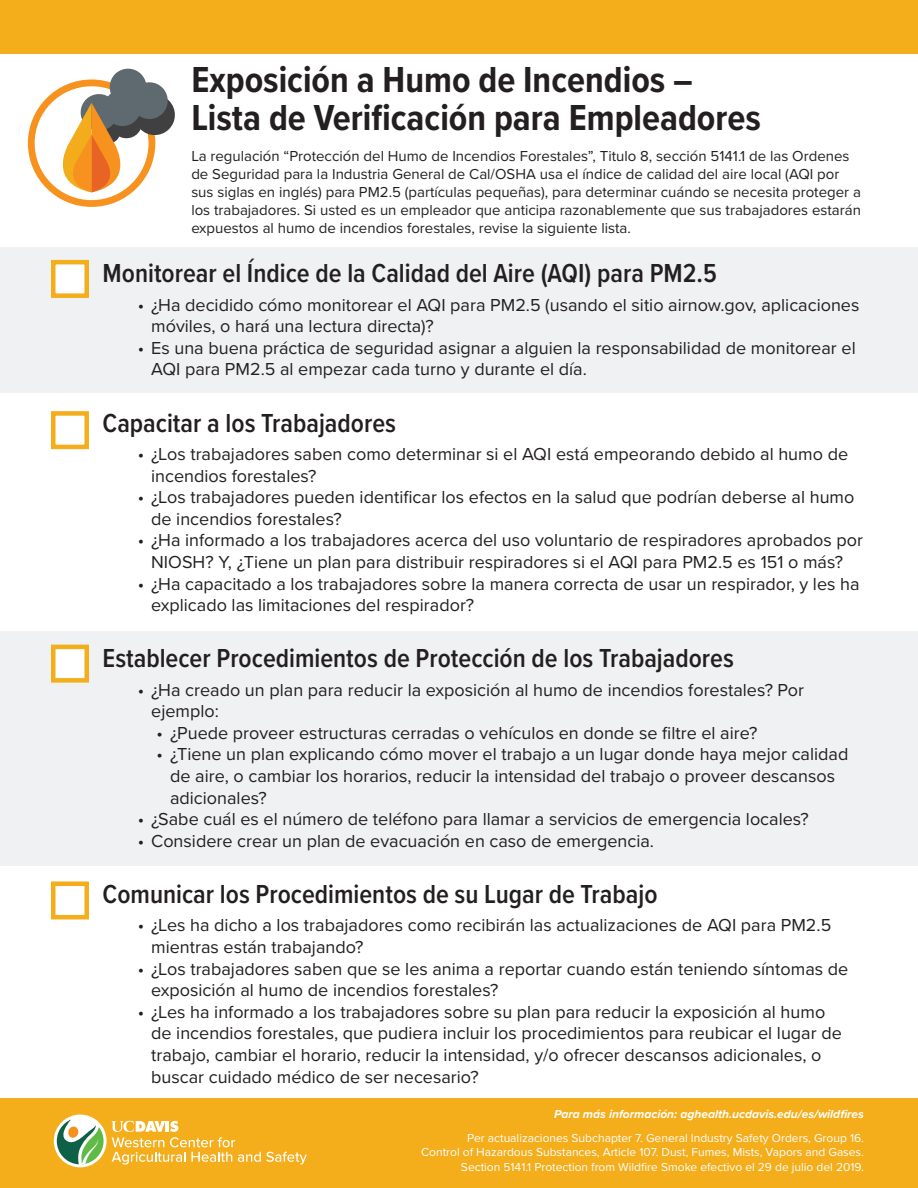
<style>
.page{position:relative;width:918px;height:1188px;background:#fff}
.page>*{position:absolute;margin:0;border:0;box-sizing:border-box;transform-origin:0 0}
.t1{font:700 37.5px/37.5px "Proxima Nova Cond";color:#231f20}
.t2{font:600 27px "Proxima Nova Cond";color:#231f20}
.t3{font:18px/21.6px "Proxima Nova";color:#231f20}
.Copy{font:15px/18px "Proxima Nova";color:#231f20}
.t4{font:12px "Proxima Nova";color:#fff}
.t5{font:italic 700 12px "Proxima Nova";color:#fff}
</style>
<div class="page">
<div style="left:0;top:247px;width:918px;height:146px;background:#f0f1f2"></div>
<div style="left:0;top:632px;width:918px;height:234px;background:#f0f1f2"></div>
<div style="left:0;top:0;width:918px;height:54px;background:#f4ad1b"></div>
<div style="left:0;top:1098px;width:918px;height:90px;background:#f4ad1b"></div>
<div style="left:51px;top:260px;width:38px;height:38px;background:#fff;border:4px solid #f4ad1b"></div>
<div style="left:51px;top:411px;width:38px;height:38px;background:#fff;border:4px solid #f4ad1b"></div>
<div style="left:51px;top:645px;width:38px;height:38px;background:#fff;border:4px solid #f4ad1b"></div>
<div style="left:51px;top:882px;width:38px;height:37px;background:#fff;border:4px solid #f4ad1b"></div>
<svg style="left:111px;top:1121px;width:196px;height:44px"></svg>
<div style="left:54px;top:1115px;width:53px;height:52px;background:#fff;border-radius:50%"></div>
<svg style="left:57px;top:1120px;width:47px;height:44px"></svg>
<svg style="left:31px;top:83px;width:121px;height:121px"></svg>
<div style="left:28px;top:80px;width:127px;height:127px;border:7px solid #f7921e;border-radius:50%"></div>
<svg style="left:47px;top:68px;width:128px;height:124px"></svg>
<p class="t1" style="left:191px;top:60px;width:571px">Exposición a Humo de Incendios –<br>Lista de Verificación para Empleadores</p>
<p class="Copy" style="left:191px;top:146px;width:671px">La regulación “Protección del Humo de Incendios Forestales”, Titulo 8, sección 5141.1 de las Ordenes de Seguridad para la Industria General de Cal/OSHA usa el índice de calidad del aire local (AQI por sus siglas en inglés) para PM2.5 (partículas pequeñas), para determinar cuándo se necesita proteger a los trabajadores. Si usted es un empleador que anticipa razonablemente que sus trabajadores estarán expuestos al humo de incendios forestales, revise la siguiente lista.</p>
<p class="t2" style="left:103px;top:253px;width:616px">Monitorear el Índice de la Calidad del Aire (AQI) para PM2.5</p>
<p class="t3" style="left:151px;top:293px;width:710px;text-indent:-14px">• ¿Ha decidido cómo monitorear el AQI para PM2.5 (usando el sitio airnow.gov, aplicaciones móviles, o hará una lectura directa)?</p>
<p class="t3" style="left:151px;top:336px;width:706px;text-indent:-14px">• Es una buena práctica de seguridad asignar a alguien la responsabilidad de monitorear el<br>AQI para PM2.5 al empezar cada turno y durante el día.</p>
<p class="t2" style="left:103px;top:403px;width:295px">Capacitar a los Trabajadores</p>
<p class="t3" style="left:151px;top:442px;width:699px;text-indent:-14px">• ¿Los trabajadores saben como determinar si el AQI está empeorando debido al humo de incendios forestales?</p>
<p class="t3" style="left:151px;top:486px;width:705px;text-indent:-14px">• ¿Los trabajadores pueden identificar los efectos en la salud que podrían deberse al humo de incendios forestales?</p>
<p class="t3" style="left:138px;top:529px;width:727px;text-align:center">• ¿Ha informado a los trabajadores acerca del uso voluntario de respiradores aprobados por<br>NIOSH? Y, ¿Tiene un plan para distribuir respiradores si el AQI para PM2.5 es 151 o más?</p>
<p class="t3" style="left:151px;top:572px;width:710px;text-indent:-14px">• ¿Ha capacitado a los trabajadores sobre la manera correcta de usar un respirador, y les ha explicado las limitaciones del respirador?</p>
<p class="t2" style="left:103px;top:638px;width:633px">Establecer Procedimientos de Protección de los Trabajadores</p>
<p class="t3" style="left:151px;top:678px;width:655px;text-indent:-14px">• ¿Ha creado un plan para reducir la exposición al humo de incendios forestales? Por ejemplo:</p>
<p class="t3" style="left:157px;top:721px;width:602px">• ¿Puede proveer estructuras cerradas o vehículos en donde se filtre el aire?</p>
<p class="t3" style="left:170px;top:743px;width:680px;text-indent:-14px">• ¿Tiene un plan explicando cómo mover el trabajo a un lugar donde haya mejor calidad de aire, o cambiar los horarios, reducir la intensidad del trabajo o proveer descansos adicionales?</p>
<p class="t3" style="left:138px;top:808px;width:673px">• ¿Sabe cuál es el número de teléfono para llamar a servicios de emergencia locales?</p>
<p class="t3" style="left:138px;top:829px;width:518px">• Considere crear un plan de evacuación en caso de emergencia.</p>
<p class="t2" style="left:103px;top:874px;width:556px">Comunicar los Procedimientos de su Lugar de Trabajo</p>
<p class="t3" style="left:151px;top:914px;width:682px;text-indent:-14px">• ¿Les ha dicho a los trabajadores como recibirán las actualizaciones de AQI para PM2.5 mientras están trabajando?</p>
<p class="t3" style="left:151px;top:957px;width:699px;text-indent:-14px">• ¿Los trabajadores saben que se les anima a reportar cuando están teniendo síntomas de exposición al humo de incendios forestales?</p>
<p class="t3" style="left:151px;top:1000px;width:692px;text-indent:-14px">• ¿Les ha informado a los trabajadores sobre su plan para reducir la exposición al humo de incendios forestales, que pudiera incluir los procedimientos para reubicar el lugar de trabajo, cambiar el horario, reducir la intensidad, y/o ofrecer descansos adicionales, o buscar cuidado médico de ser necesario?</p>
<p class="t5" style="left:554px;top:1105px;width:311px">Para más información: aghealth.ucdavis.edu/es/wildfires</p>
<p class="t4" style="left:467px;top:1129px;width:398px">Per actualizaciones Subchapter 7. General Industry Safety Orders, Group 16.</p>
<p class="t4" style="left:421px;top:1143px;width:444px">Control of Hazardous Substances, Article 107. Dust, Fumes, Mists, Vapors and Gases.</p>
<p class="t4" style="left:461px;top:1158px;width:405px">Section 5141.1 Protection from Wildfire Smoke efectivo el 29 de julio del 2019.</p>
</div>
